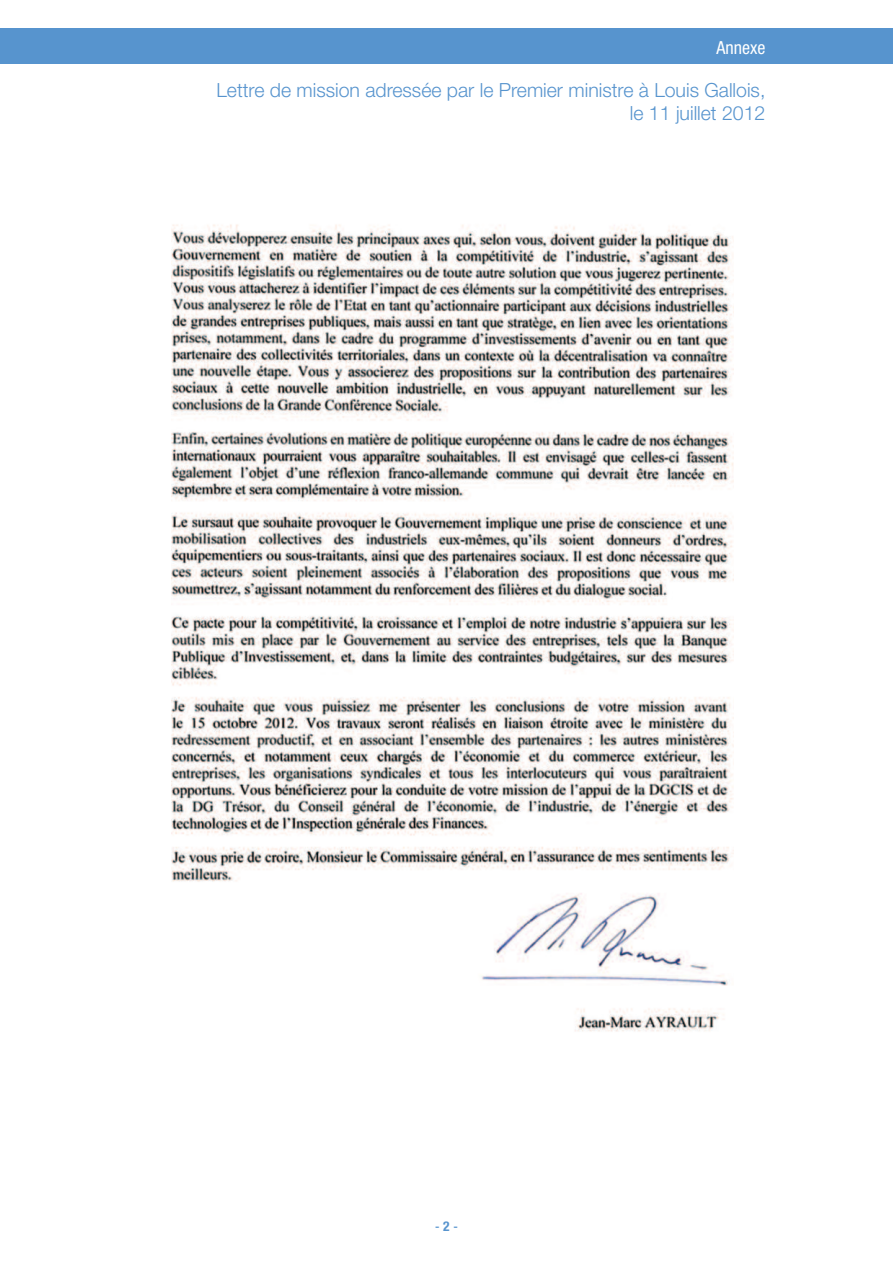
<style>
.page{position:relative;width:893px;height:1263px;background:#fff}
.page>*{position:absolute;margin:0;border:0;box-sizing:border-box;transform-origin:0 0}
.t1{font:300 19.5px/23.4px "Helvetica Neue";color:#5794ce;text-align:right}
.t2{font:condensed 18px "Helvetica Neue";color:#fff}
.t3{font:13.5px "Helvetica";color:#5794ce}
.s1{font-family:"Helvetica Neue";font-weight:700;font-stretch:condensed}
</style>
<div class="page">
<div style="left:0;top:29px;width:893px;height:35px;background:#5794ce"></div>
<img style="left:171px;top:224px;width:563px;height:808px">
<p class="t2" style="left:716px;top:42px;width:50px">Annexe</p>
<p class="t1" style="left:216px;top:80px;width:550px">Lettre de mission adressée par le Premier ministre à Louis Gallois, le 11 juillet 2012</p>
<p class="t3" style="left:435px;top:1219px;width:24px">-<span class="s1">2</span>-</p>
</div>
